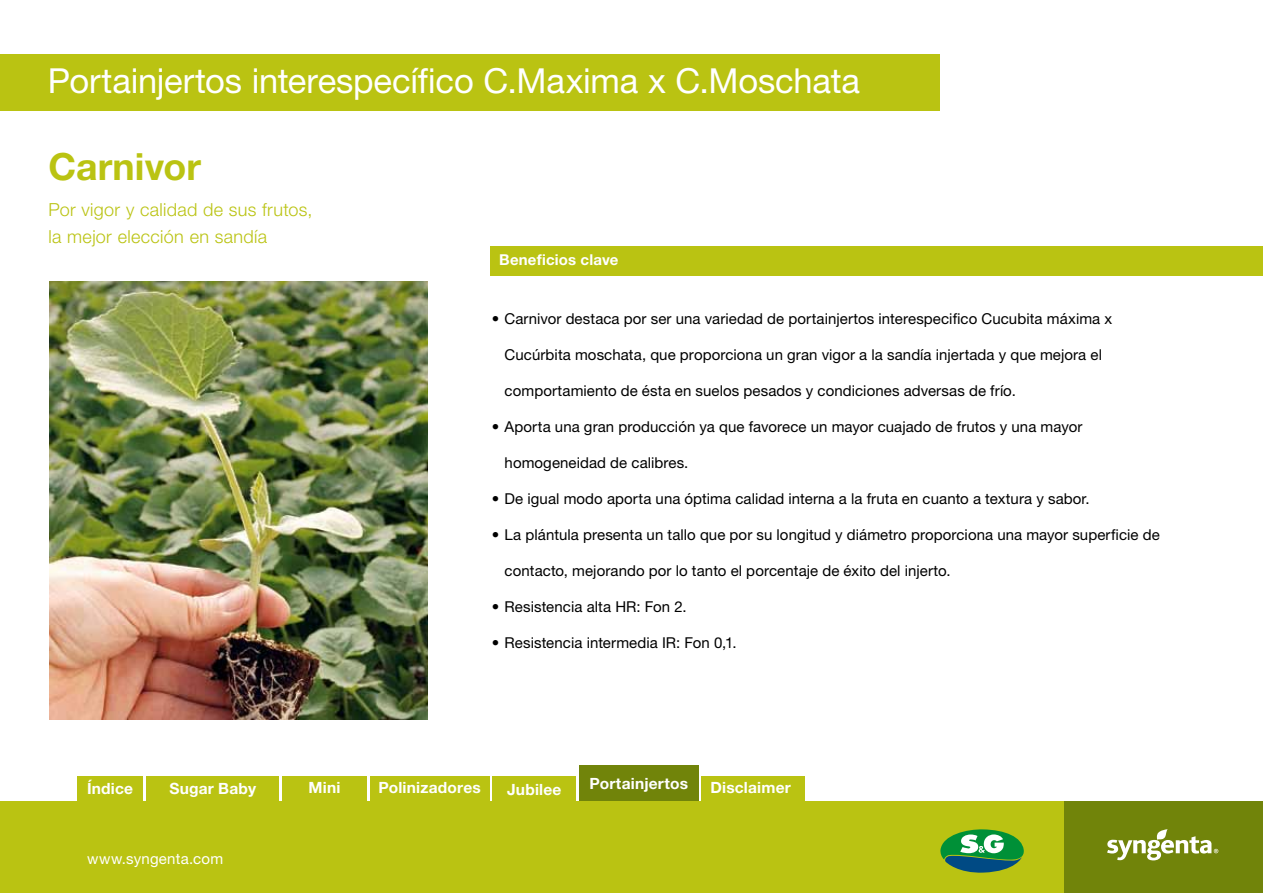
<style>
.page{position:relative;width:1263px;height:893px;background:#fff}
.page>*{position:absolute;margin:0;border:0;box-sizing:border-box;transform-origin:0 0}
.t1{font:700 37.5px "Helvetica Neue LT Std";color:#bac312}
.t2{font:34.5px "Helvetica Neue LT Std";letter-spacing:-.005em;color:#fff}
.t3{font:300 18px/27px "Helvetica Neue LT Std";letter-spacing:.02em;color:#bac312}
.t4{font:700 15.45px "Helvetica Neue LT Std";letter-spacing:.015em;color:#fff}
.t5{font:15px "Helvetica Neue LT Std";letter-spacing:.005em;color:#000}
.t6{font:15px "Helvetica Neue LT Std";letter-spacing:.02em;color:#fff}
.t7{font:700 15px "Helvetica Neue LT Std";letter-spacing:.015em;color:#fff}
</style>
<div class="page">
<img style="left:50px;top:282px;width:377px;height:437px">
<div style="left:491px;top:247px;width:772px;height:29px;background:#bac312"></div>
<div style="left:0;top:54px;width:940px;height:57px;background:#bac312"></div>
<div style="left:78px;top:776px;width:65px;height:27px;background:#bac312"></div>
<div style="left:370px;top:776px;width:119px;height:26px;background:#bac312"></div>
<div style="left:146px;top:776px;width:133px;height:26px;background:#bac312"></div>
<div style="left:282px;top:776px;width:85px;height:26px;background:#bac312"></div>
<div style="left:701px;top:776px;width:103px;height:26px;background:#bac312"></div>
<div style="left:492px;top:776px;width:84px;height:29px;background:#bac312"></div>
<div style="left:579px;top:765px;width:119px;height:39px;background:#71840a"></div>
<div style="left:0;top:801px;width:1263px;height:92px;background:#bac312"></div>
<div style="left:1064px;top:801px;width:199px;height:92px;background:#71840a"></div>
<svg style="left:1107px;top:829px;width:111px;height:31px"></svg>
<svg style="left:940px;top:829px;width:84px;height:44px"></svg>
<h2 class="t2" style="left:48px;top:60px;width:813px">Portainjertos interespecífico C.Maxima x C.Moschata</h2>
<h1 class="t1" style="left:49px;top:143px;width:154px">Carnivor</h1>
<p class="t3" style="left:49px;top:196px;width:266px">Por vigor y calidad de sus frutos, la mejor elección en sandía</p>
<p class="t7" style="left:499px;top:251px;width:121px">Beneficios clave</p>
<p class="t5" style="left:492px;top:310px;width:622px">• Carnivor destaca por ser una variedad de portainjertos interespecifico Cucubita máxima x</p>
<p class="t5" style="left:505px;top:346px;width:599px">Cucúrbita moschata, que proporciona un gran vigor a la sandía injertada y que mejora el</p>
<p class="t5" style="left:505px;top:382px;width:513px">comportamiento de ésta en suelos pesados y condiciones adversas de frío.</p>
<p class="t5" style="left:492px;top:418px;width:592px">• Aporta una gran producción ya que favorece un mayor cuajado de frutos y una mayor</p>
<p class="t5" style="left:505px;top:454px;width:185px">homogeneidad de calibres.</p>
<p class="t5" style="left:492px;top:490px;width:599px">• De igual modo aporta una óptima calidad interna a la fruta en cuanto a textura y sabor.</p>
<p class="t5" style="left:492px;top:526px;width:669px">• La plántula presenta un tallo que por su longitud y diámetro proporciona una mayor superficie de</p>
<p class="t5" style="left:505px;top:562px;width:447px">contacto, mejorando por lo tanto el porcentaje de éxito del injerto.</p>
<p class="t5" style="left:492px;top:598px;width:196px">• Resistencia alta HR: Fon 2.</p>
<p class="t5" style="left:492px;top:634px;width:246px">• Resistencia intermedia IR: Fon 0,1.</p>
<p class="t4" style="left:87px;top:779px;width:48px">Índice</p>
<p class="t4" style="left:169px;top:778px;width:88px">Sugar Baby</p>
<p class="t4" style="left:309px;top:778px;width:33px">Mini</p>
<p class="t4" style="left:378px;top:778px;width:104px">Polinizadores</p>
<p class="t4" style="left:507px;top:780px;width:56px">Jubilee</p>
<p class="t4" style="left:589px;top:774px;width:100px">Portainjertos</p>
<p class="t4" style="left:710px;top:778px;width:82px">Disclaimer</p>
<p class="t6" style="left:87px;top:850px;width:138px">www.syngenta.com</p>
</div>
